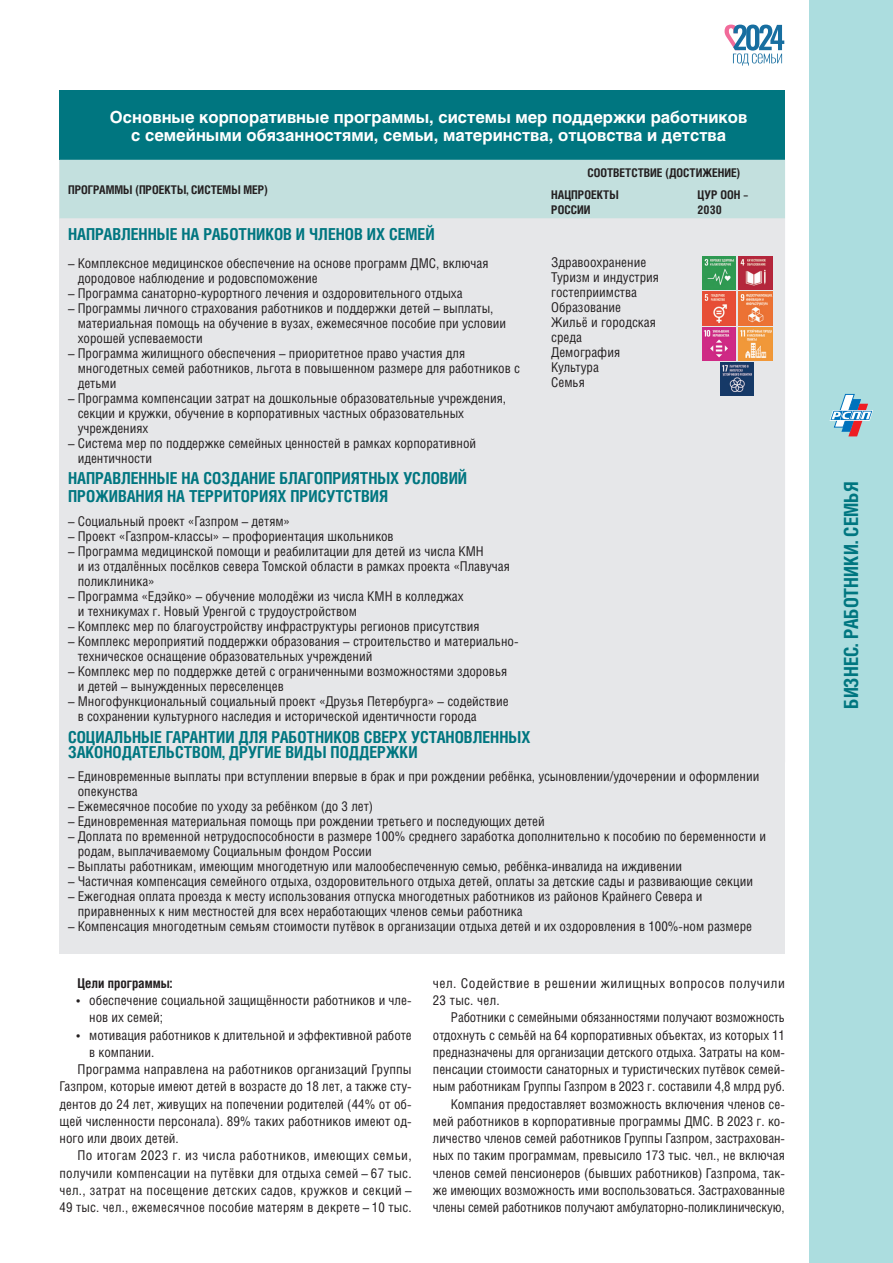
<style>
.page{position:relative;width:893px;height:1263px;background:#fff}
.page>*{position:absolute;margin:0;border:0;box-sizing:border-box;transform-origin:0 0}
.t1{font:700 19.5px "Helios Cond C";color:#007680}
.t2{font:700 16.5px/18px "Helios Cond C";color:#007680}
.t3{font:700 16.5px/18px "Helios C";color:#fff;text-align:center}
.t4{font:13.5px/15px "Helios Cond C";color:#231f20}
.t5{font:13.5px "Helios Cond C";letter-spacing:.02em;color:#231f20}
.t6{font:13.5px/17.2px "Helios Cond C";letter-spacing:.03em;color:#231f20}
.t7{font:13.5px "Helios Cond C";letter-spacing:.025em;color:#231f20}
.t8{font:700 13.5px "Helios Cond C";color:#231f20}
.t9{font:700 12px/21.9px "Helios Cond C";color:#231f20}
</style>
<div class="page">
<div style="left:809px;top:0;width:84px;height:1263px;background:#acdddf"></div>
<svg style="left:829px;top:394px;width:44px;height:42px"></svg>
<svg style="left:725px;top:25px;width:59px;height:41px"></svg>
<div style="left:60px;top:90px;width:725px;height:70px;background:#007680"></div>
<div style="left:60px;top:160px;width:725px;height:58px;background:#c3e0de"></div>
<div style="left:60px;top:218px;width:725px;height:544px;background:#e6e7e9"></div>
<div style="left:60px;top:762px;width:725px;height:174px;background:#e6e7e9"></div>
<img style="left:702px;top:257px;width:33px;height:33px">
<img style="left:739px;top:257px;width:33px;height:33px">
<img style="left:702px;top:292px;width:33px;height:33px">
<img style="left:739px;top:292px;width:33px;height:33px">
<img style="left:702px;top:327px;width:33px;height:33px">
<img style="left:739px;top:327px;width:33px;height:33px">
<img style="left:720px;top:362px;width:34px;height:33px">
<p class="t3" style="left:110px;top:108px;width:639px">Основные корпоративные программы, системы мер поддержки работников с семейными обязанностями, семьи, материнства, отцовства и детства</p>
<p class="t9" style="left:68px;top:178px;width:201px">ПРОГРАММЫ (ПРОЕКТЫ, СИСТЕМЫ МЕР)</p>
<p class="t2" style="left:68px;top:225px;width:368px">НАПРАВЛЕННЫЕ НА РАБОТНИКОВ И ЧЛЕНОВ ИХ СЕМЕЙ</p>
<p class="t4" style="left:78px;top:255px;width:412px;text-indent:-10px">– Комплексное медицинское обеспечение на основе программ ДМС, включая дородовое наблюдение и родовспоможение</p>
<p class="t4" style="left:68px;top:285px;width:396px">– Программа санаторно-курортного лечения и оздоровительного отдыха</p>
<p class="t4" style="left:78px;top:300px;width:430px;text-indent:-10px">– Программы личного страхования работников и поддержки детей – выплаты, материальная помощь на обучение в вузах, ежемесячное пособие при условии хорошей успеваемости</p>
<p class="t4" style="left:78px;top:345px;width:444px;text-indent:-10px">– Программа жилищного обеспечения – приоритетное право участия для многодетных семей работников, льгота в повышенном размере для работников с детьми</p>
<p class="t4" style="left:78px;top:390px;width:430px;text-indent:-10px">– Программа компенсации затрат на дошкольные образовательные учреждения, секции и кружки, обучение в корпоративных частных образовательных учреждениях</p>
<p class="t4" style="left:78px;top:435px;width:400px;text-indent:-10px">– Система мер по поддержке семейных ценностей в рамках корпоративной идентичности</p>
<p class="t9" style="left:551px;top:162px;width:191px;text-indent:36px">СООТВЕТСТВИЕ (ДОСТИЖЕНИЕ)<br>НАЦПРОЕКТЫ</p>
<p class="t9" style="left:551px;top:199px;width:41px">РОССИИ</p>
<p class="t9" style="left:698px;top:187px;width:52px;line-height:15px">ЦУР ООН –<br>2030</p>
<p class="t4" style="left:551px;top:255px;width:109px">Здравоохранение<br>Туризм и индустрия гостеприимства<br>Образование<br>Жильё и городская среда<br>Демография<br>Культура<br>Семья</p>
<p class="t2" style="left:68px;top:469px;width:401px">НАПРАВЛЕННЫЕ НА СОЗДАНИЕ БЛАГОПРИЯТНЫХ УСЛОВИЙ<br>ПРОЖИВАНИЯ НА ТЕРРИТОРИЯХ ПРИСУТСТВИЯ</p>
<p class="t4" style="left:68px;top:513px;width:224px">– Социальный проект «Газпром – детям»</p>
<p class="t4" style="left:68px;top:528px;width:327px">– Проект «Газпром-классы» – профориентация школьников</p>
<p class="t4" style="left:78px;top:543px;width:434px;text-indent:-10px">– Программа медицинской помощи и реабилитации для детей из числа КМН<br>и из отдалённых посёлков севера Томской области в рамках проекта «Плавучая поликлиника»</p>
<p class="t4" style="left:78px;top:588px;width:387px;text-indent:-10px">– Программа «Едэйко» – обучение молодёжи из числа КМН в колледжах и техникумах г. Новый Уренгой с трудоустройством</p>
<p class="t4" style="left:68px;top:618px;width:413px">– Комплекс мер по благоустройству инфраструктуры регионов присутствия</p>
<p class="t4" style="left:78px;top:633px;width:442px;text-indent:-10px">– Комплекс мероприятий поддержки образования – строительство и материально&shy;техническое оснащение образовательных учреждений</p>
<p class="t4" style="left:78px;top:663px;width:431px;text-indent:-10px">– Комплекс мер по поддержке детей с ограниченными возможностями здоровья и детей – вынужденных переселенцев</p>
<p class="t4" style="left:78px;top:693px;width:432px;text-indent:-10px">– Многофункциональный социальный проект «Друзья Петербурга» – содействие в сохранении культурного наследия и исторической идентичности города</p>
<p class="t2" style="left:68px;top:729px;width:464px;line-height:15px">СОЦИАЛЬНЫЕ ГАРАНТИИ ДЛЯ РАБОТНИКОВ СВЕРХ УСТАНОВЛЕННЫХ<br>ЗАКОНОДАТЕЛЬСТВОМ, ДРУГИЕ ВИДЫ ПОДДЕРЖКИ</p>
<p class="t4" style="left:78px;top:769px;width:683px;text-indent:-10px">– Единовременные выплаты при вступлении впервые в брак и при рождении ребёнка, усыновлении/удочерении и оформлении опекунства</p>
<p class="t4" style="left:68px;top:799px;width:307px">– Ежемесячное пособие по уходу за ребёнком (до 3 лет)</p>
<p class="t4" style="left:68px;top:814px;width:478px">– Единовременная материальная помощь при рождении третьего и последующих детей</p>
<p class="t4" style="left:78px;top:829px;width:690px;text-indent:-10px">– Доплата по временной нетрудоспособности в размере 100% среднего заработка дополнительно к пособию по беременности и родам, выплачиваемому Социальным фондом России</p>
<p class="t4" style="left:68px;top:859px;width:615px">– Выплаты работникам, имеющим многодетную или малообеспеченную семью, ребёнка-инвалида на иждивении</p>
<p class="t4" style="left:68px;top:874px;width:686px">– Частичная компенсация семейного отдыха, оздоровительного отдыха детей, оплаты за детские сады и развивающие секции</p>
<p class="t4" style="left:78px;top:889px;width:626px;text-indent:-10px">– Ежегодная оплата проезда к месту использования отпуска многодетных работников из районов Крайнего Севера и приравненных к ним местностей для всех неработающих членов семьи работника</p>
<p class="t4" style="left:68px;top:919px;width:686px">– Компенсация многодетным семьям стоимости путёвок в организации отдыха детей и их оздоровления в 100%-ном размере</p>
<p class="t8" style="left:78px;top:975px;width:96px">Цели программы:</p>
<p class="t4" style="left:89px;top:991px;width:324px;line-height:17.2px;text-indent:-13px">• обеспечение социальной защищённости работников и чле&shy;нов их семей;</p>
<p class="t4" style="left:77px;top:1027px;width:337px">• мотивация работников к длительной и эффективной работе</p>
<p class="t4" style="left:89px;top:1044px;width:67px">в компании.</p>
<p class="t4" style="left:78px;top:1061px;width:336px">Программа направлена на работников организаций Группы</p>
<p class="t4" style="left:60px;top:1079px;width:354px">Газпром, которые имеют детей в возрасте до 18 лет, а также сту-</p>
<p class="t4" style="left:60px;top:1096px;width:354px">дентов до 24 лет, живущих на попечении родителей (44% от об-</p>
<p class="t4" style="left:60px;top:1113px;width:354px">щей численности персонала). 89% таких работников имеют од-</p>
<p class="t4" style="left:60px;top:1130px;width:121px">ного или двоих детей.</p>
<p class="t7" style="left:78px;top:1147px;width:336px">По итогам 2023 г. из числа работников, имеющих семьи,</p>
<p class="t5" style="left:60px;top:1165px;width:354px">получили компенсации на путёвки для отдыха семей – 67 тыс.</p>
<p class="t5" style="left:60px;top:1182px;width:354px">чел., затрат на посещение детских садов, кружков и секций –</p>
<p class="t4" style="left:60px;top:1199px;width:354px">49 тыс. чел., ежемесячное пособие матерям в декрете – 10 тыс.</p>
<p class="t6" style="left:433px;top:974px;width:353px">чел. Содействие в решении жилищных вопросов получили<br>23 тыс. чел.</p>
<p class="t4" style="left:433px;top:1009px;width:354px;line-height:17.2px;text-align:right">Работники с семейными обязанностями получают возможность отдохнуть с семьёй на 64 корпоративных объектах, из которых 11 предназначены для организации детского отдыха. Затраты на ком&shy;пенсации стоимости санаторных и туристических путёвок семей&shy;ным работникам Группы Газпром в 2023 г. составили 4,8 млрд руб.<br>Компания предоставляет возможность включения членов се&shy;мей работников в корпоративные программы ДМС. В 2023 г. ко&shy;личество членов семей работников Группы Газпром, застрахован&shy;ных по таким программам, превысило 173 тыс. чел., не включая членов семей пенсионеров (бывших работников) Газпрома, так&shy;же имеющих возможность ими воспользоваться. Застрахованные члены семей работников получают амбулаторно-поликлиническую,</p>
<h1 class="t1" style="left:840px;top:709px;width:229px;rotate:-90deg">БИЗНЕС. РАБОТНИКИ. СЕМЬЯ</h1>
</div>
